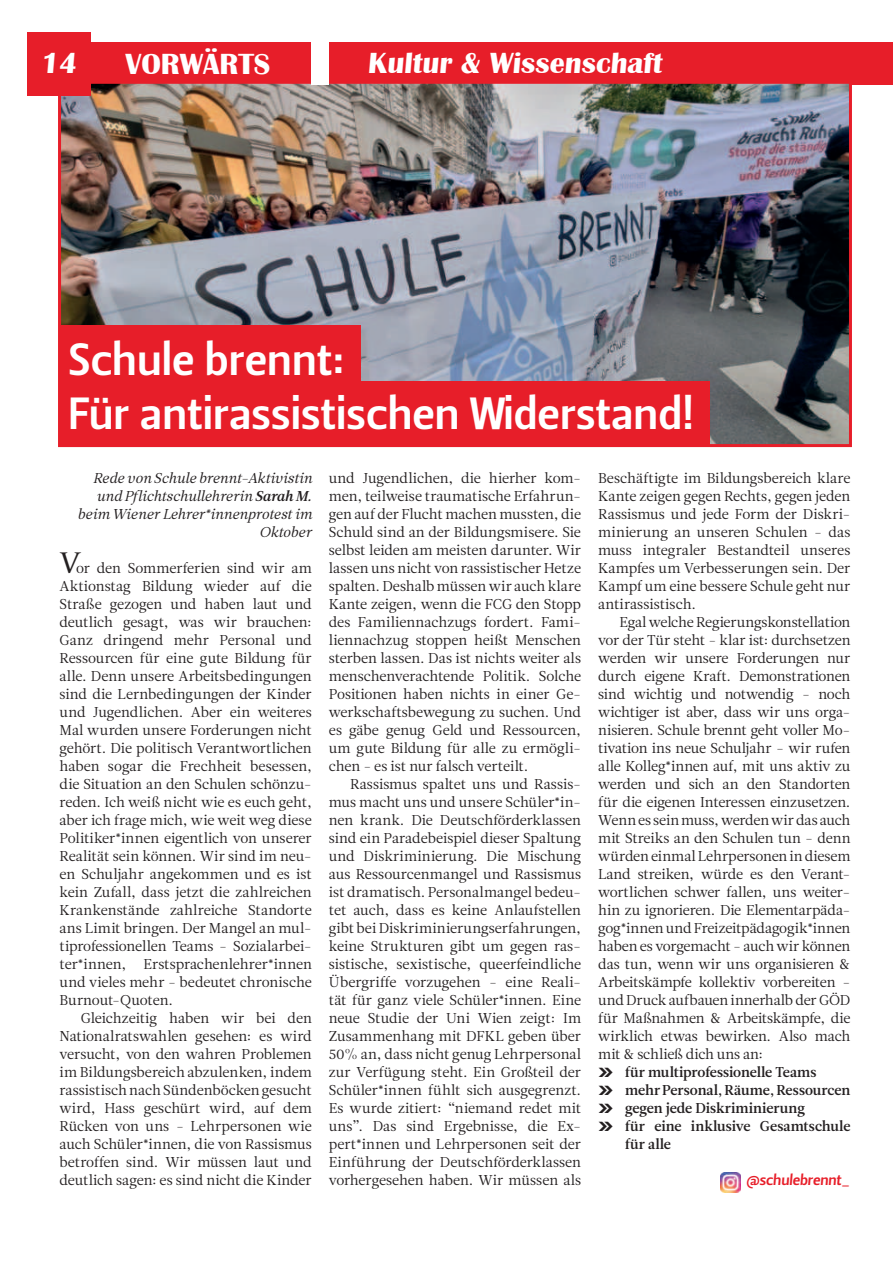
<style>
.page{position:relative;width:893px;height:1263px;background:#fff}
.page>*{position:absolute;margin:0;border:0;box-sizing:border-box;transform-origin:0 0}
.t1{font:45px/54px "Leitura Sans Grot 3";color:#fff}
.t2{font:700 30px "Britannic";color:#fff}
.t3{font:15px "Leitura Sans Grot 3";color:#e71e29}
.t4{font:14.25px/18px "Leitura News Roman 1";letter-spacing:-.01em;color:#231f20;text-align:justify}
.t5{font:14.25px/18px "Leitura News Roman 3";letter-spacing:-.005em;color:#231f20}
.t6{font:14.25px/18px "Leitura News Italic 1";letter-spacing:-.02em;color:#231f20;text-align:right}
.s1{font-family:"Leitura News Italic 3"}
.s2{font-family:"Constantia";font-size:30px}
</style>
<div class="page">
<div style="left:91px;top:42px;width:802px;height:43px;background:#e71e29"></div>
<img style="left:62px;top:85px;width:786px;height:358px">
<div style="left:58px;top:81px;width:794px;height:366px;border:3px solid #e71e29"></div>
<div style="left:60px;top:381px;width:650px;height:64px;background:#e71e29"></div>
<div style="left:60px;top:325px;width:301px;height:64px;background:#e71e29"></div>
<div style="left:27px;top:32px;width:64px;height:64px;background:#e71e29"></div>
<div style="left:312px;top:42px;width:17px;height:43px;background:#fff"></div>
<img style="left:720px;top:1172px;width:21px;height:20px">
<h2 class="t2" style="left:125px;top:48px;width:146px">VORWÄRTS</h2>
<h2 class="t2" style="left:40px;top:47px;width:41px">14</h2>
<h2 class="t2" style="left:368px;top:47px;width:299px">Kultur &amp; Wissenschaft</h2>
<h1 class="t1" style="left:69px;top:334px;width:627px">Schule brennt:<br>Für antirassistischen Widerstand!</h1>
<p class="t6" style="left:77px;top:470px;width:237px">Rede von Schule brennt-Aktivistin und Pflichtschullehrerin <span class="s1">Sarah M. </span>beim Wiener Lehrer*innenprotest im<br>Oktober</p>
<p class="t4" style="left:60px;top:560px;width:254px"><span class="s2">V</span>or den Sommerferien sind wir am Aktionstag Bildung wieder auf die Straße gezogen und haben laut und deutlich gesagt, was wir brauchen:<br>Ganz dringend mehr Personal und Ressourcen für eine gute Bildung für alle. Denn unsere Arbeitsbedingungen sind die Lernbedingungen der Kinder und Jugendlichen. Aber ein weiteres Mal wurden unsere Forderungen nicht gehört. Die politisch Verantwortlichen haben sogar die Frechheit besessen, die Situation an den Schulen schönzu&shy;reden. Ich weiß nicht wie es euch geht, aber ich frage mich, wie weit weg diese Politiker*innen eigentlich von unserer Realität sein können. Wir sind im neu&shy;en Schuljahr angekommen und es ist kein Zufall, dass jetzt die zahlreichen Krankenstände zahlreiche Standorte ans Limit bringen. Der Mangel an mul&shy;tiprofessionellen Teams - Sozialarbei&shy;ter*innen, Erstsprachenlehrer*innen und vieles mehr - bedeutet chronische Burnout-Quoten.</p>
<p class="t4" style="left:60px;top:1010px;width:254px;text-indent:21px">Gleichzeitig haben wir bei den Nationalratswahlen gesehen: es wird versucht, von den wahren Problemen im Bildungsbereich abzulenken, indem rassistisch nach Sündenböcken gesucht wird, Hass geschürt wird, auf dem Rücken von uns - Lehrpersonen wie auch Schüler*innen, die von Rassismus betroffen sind. Wir müssen laut und deutlich sagen: es sind nicht die Kinder</p>
<p class="t4" style="left:329px;top:470px;width:254px">und Jugendlichen, die hierher kom&shy;men, teilweise traumatische Erfahrun&shy;gen auf der Flucht machen mussten, die Schuld sind an der Bildungsmisere. Sie selbst leiden am meisten darunter. Wir lassen uns nicht von rassistischer Hetze spalten. Deshalb müssen wir auch klare Kante zeigen, wenn die FCG den Stopp des Familiennachzugs fordert. Fami&shy;liennachzug stoppen heißt Menschen sterben lassen. Das ist nichts weiter als menschenverachtende Politik. Solche Positionen haben nichts in einer Ge&shy;werkschaftsbewegung zu suchen. Und es gäbe genug Geld und Ressourcen, um gute Bildung für alle zu ermögli&shy;chen - es ist nur falsch verteilt.</p>
<p class="t4" style="left:329px;top:776px;width:254px;text-indent:21px">Rassismus spaltet uns und Rassis&shy;mus macht uns und unsere Schüler*in&shy;nen krank. Die Deutschförderklassen sind ein Paradebeispiel dieser Spaltung und Diskriminierung. Die Mischung aus Ressourcenmangel und Rassismus ist dramatisch. Personalmangel bedeu&shy;tet auch, dass es keine Anlaufstellen gibt bei Diskriminierungserfahrungen, keine Strukturen gibt um gegen ras&shy;sistische, sexistische, queerfeindliche Übergriffe vorzugehen - eine Reali&shy;tät für ganz viele Schüler*innen. Eine neue Studie der Uni Wien zeigt: Im Zusammenhang mit DFKL geben über 50% an, dass nicht genug Lehrpersonal zur Verfügung steht. Ein Großteil der Schüler*innen fühlt sich ausgegrenzt.<br>Es wurde zitiert: “niemand redet mit uns”. Das sind Ergebnisse, die Ex&shy;pert*innen und Lehrpersonen seit der Einführung der Deutschförderklassen vorhergesehen haben. Wir müssen als</p>
<p class="t4" style="left:598px;top:470px;width:254px">Beschäftigte im Bildungsbereich klare Kante zeigen gegen Rechts, gegen jeden Rassismus und jede Form der Diskri&shy;minierung an unseren Schulen - das muss integraler Bestandteil unseres Kampfes um Verbesserungen sein. Der Kampf um eine bessere Schule geht nur antirassistisch.</p>
<p class="t4" style="left:598px;top:614px;width:254px;text-indent:21px">Egal welche Regierungskonstellation vor der Tür steht - klar ist: durchsetzen werden wir unsere Forderungen nur durch eigene Kraft. Demonstrationen sind wichtig und notwendig - noch wichtiger ist aber, dass wir uns orga&shy;nisieren. Schule brennt geht voller Mo&shy;tivation ins neue Schuljahr - wir rufen alle Kolleg*innen auf, mit uns aktiv zu werden und sich an den Standorten für die eigenen Interessen einzusetzen.<br>Wenn es sein muss, werden wir das auch mit Streiks an den Schulen tun - denn würden einmal Lehrpersonen in diesem Land streiken, würde es den Verant&shy;wortlichen schwer fallen, uns weiter&shy;hin zu ignorieren. Die Elementarpäda&shy;gog*innen und Freizeitpädagogik*innen haben es vorgemacht - auch wir können das tun, wenn wir uns organisieren &amp; Arbeitskämpfe kollektiv vorbereiten - und Druck aufbauen innerhalb der GÖD für Maßnahmen &amp; Arbeitskämpfe, die wirklich etwas bewirken. Also mach mit &amp; schließ dich uns an:</p>
<p class="t5" style="left:625px;top:1064px;width:227px">für multiprofessionelle Teams mehr Personal, Räume, Ressourcen gegen jede Diskriminierung<br>für eine inklusive Gesamtschule für alle</p>
<p class="t3" style="left:746px;top:1172px;width:107px">@schulebrennt_</p>
</div>
